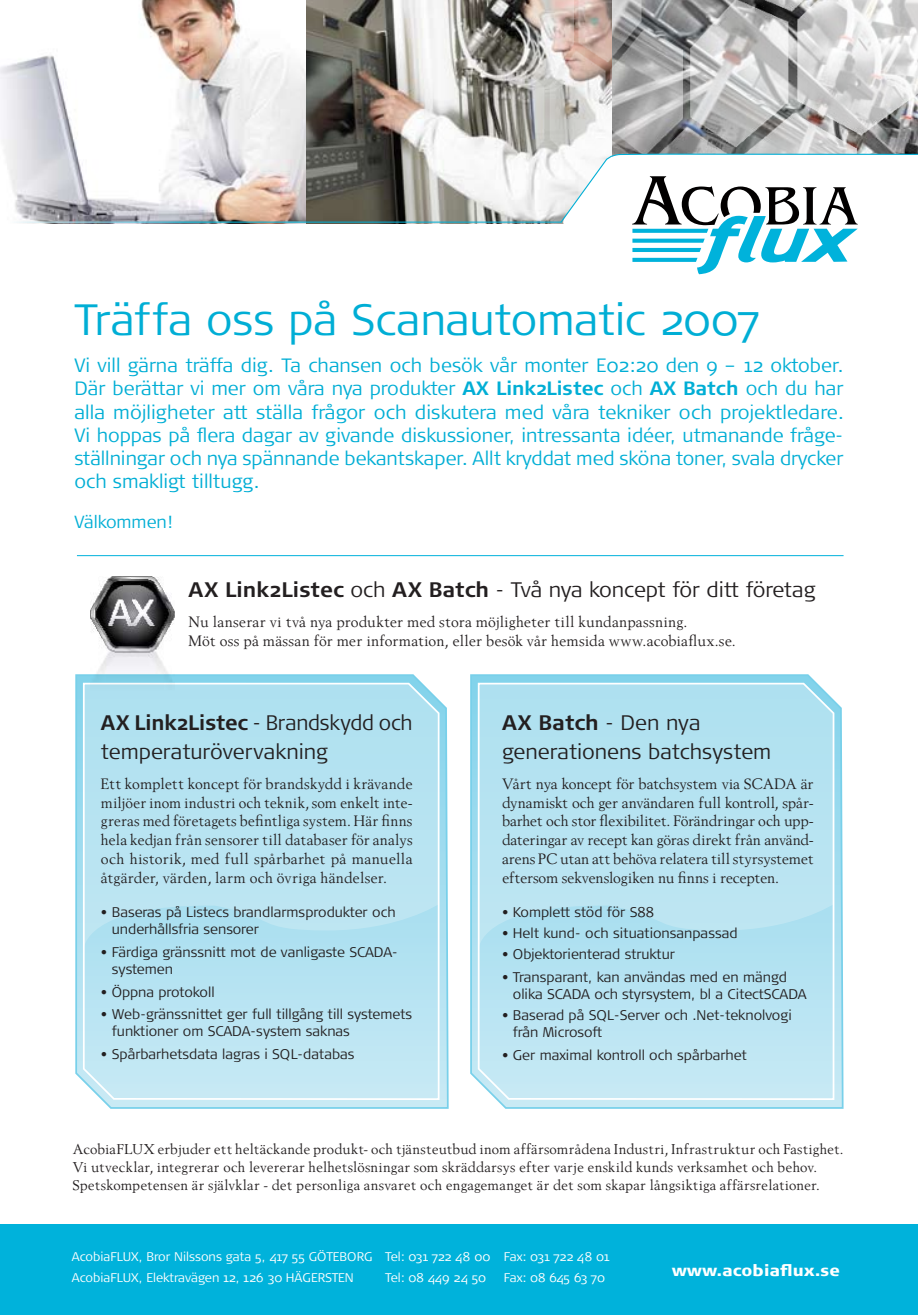
<style>
.page{position:relative;width:918px;height:1315px;background:#fff}
.page>*{position:absolute;margin:0;border:0;box-sizing:border-box;transform-origin:0 0}
.t1{font:300 43.75px "Signa Normal";letter-spacing:-.005em;color:#00aed5}
.t2{font:300 21px/29.4px "Signa Normal";letter-spacing:-.005em;color:#231f20}
.t3{font:300 19.25px/23.1px "Signa Normal";color:#00aed5;text-align:justify}
.t4{font:300 17.5px "Signa Normal";color:#00aed5}
.t5{font:15.75px/18.9px "Berling";letter-spacing:.005em;color:#231f20;text-align:justify}
.t6{font:900 15.75px "Signa Normal";letter-spacing:.01em;color:#fff}
.t7{font:14.88px/17.8px "Berling";letter-spacing:.01em;color:#231f20}
.t8{font:300 14px/16.8px "Signa Normal";color:#231f20}
.t9{font:300 12.6px/20.8px "Signa Normal";color:#fff}
.s1{font-weight:700}
</style>
<div class="page">
<svg style="left:470px;top:674px;width:374px;height:435px;background:#a8dff0"></svg>
<svg style="left:477px;top:682px;width:358px;height:419px;background:#b8e3f1"></svg>
<svg style="left:75px;top:674px;width:374px;height:435px;background:#aae0f0"></svg>
<svg style="left:82px;top:682px;width:358px;height:419px;background:#b8e3f1"></svg>
<div style="left:0;top:1224px;width:918px;height:91px;background:#00b2db"></div>
<img style="left:0;top:0;width:274px;height:222px">
<img style="left:274px;top:0;width:644px;height:275px">
<svg style="left:558px;top:153px;width:360px;height:121px"></svg>
<hr style="left:77px;top:555px;width:766px;height:1px;background:#00b2db">
<img style="left:91px;top:576px;width:84px;height:116px">
<h1 class="t1" style="left:74px;top:295px;width:686px">Träffa oss på Scanautomatic 2007</h1>
<p class="t3" style="left:74px;top:354px;width:771px">Vi vill gärna träffa dig. Ta chansen och besök vår monter E02:20 den 9 – 12 oktober.<br>Där berättar vi mer om våra nya produkter <span class="s1">AX Link2Listec</span> och <span class="s1">AX Batch</span> och du har alla möjligheter att ställa frågor och diskutera med våra tekniker och projektledare.<br>Vi hoppas på flera dagar av givande diskussioner, intressanta idéer, utmanande fråge&shy;ställningar och nya spännande bekantskaper. Allt kryddat med sköna toner, svala drycker och smakligt tilltugg.</p>
<p class="t4" style="left:74px;top:512px;width:99px">Välkommen!</p>
<h2 class="t2" style="left:189px;top:575px;width:628px"><span class="s1">AX Link2Listec</span> och <span class="s1">AX Batch</span> - Två nya koncept för ditt företag</h2>
<p class="t5" style="left:189px;top:612px;width:549px">Nu lanserar vi två nya produkter med stora möjligheter till kundanpassning.<br>Möt oss på mässan för mer information, eller besök vår hemsida www.acobiaflux.se.</p>
<h2 class="t2" style="left:101px;top:708px;width:313px"><span class="s1">AX Link2Listec</span> - Brandskydd och temperaturövervakning</h2>
<p class="t5" style="left:101px;top:774px;width:313px">Ett komplett koncept för brandskydd i krävande miljöer inom industri och teknik, som enkelt inte&shy;greras med företagets befintliga system. Här finns hela kedjan från sensorer till databaser för analys och historik, med full spårbarhet på manuella åtgärder, värden, larm och övriga händelser.</p>
<p class="t8" style="left:112px;top:904px;width:285px;text-indent:-11px">• Baseras på Listecs brandlarmsprodukter och underhållsfria sensorer</p>
<p class="t8" style="left:112px;top:944px;width:288px;text-indent:-11px">• Färdiga gränssnitt mot de vanligaste SCADA&shy;systemen</p>
<p class="t8" style="left:101px;top:983px;width:115px">• Öppna protokoll</p>
<p class="t8" style="left:112px;top:1006px;width:302px;text-indent:-11px">• Web-gränssnittet ger full tillgång till systemets funktioner om SCADA-system saknas</p>
<p class="t8" style="left:101px;top:1045px;width:255px">• Spårbarhetsdata lagras i SQL-databas</p>
<h2 class="t2" style="left:502px;top:708px;width:271px"><span class="s1">AX Batch</span> - Den nya generationens batchsystem</h2>
<p class="t5" style="left:502px;top:774px;width:313px">Vårt nya koncept för batchsystem via SCADA är dynamiskt och ger användaren full kontroll, spår&shy;barhet och stor flexibilitet. Förändringar och upp&shy;dateringar av recept kan göras direkt från använd&shy;arens PC utan att behöva relatera till styrsystemet eftersom sekvenslogiken nu finns i recepten.</p>
<p class="t8" style="left:502px;top:904px;width:154px">• Komplett stöd för S88</p>
<p class="t8" style="left:502px;top:925px;width:237px">• Helt kund- och situationsanpassad</p>
<p class="t8" style="left:502px;top:946px;width:174px">• Objektorienterad struktur</p>
<p class="t8" style="left:513px;top:969px;width:295px;text-indent:-11px">• - Transparant, kan användas med en mängd olika SCADA och styrsystem, bl a CitectSCADA</p>
<p class="t8" style="left:513px;top:1007px;width:280px;text-indent:-11px">• Baserad på SQL-Server och .Net-teknolvogi från Microsoft</p>
<p class="t8" style="left:502px;top:1046px;width:246px">• Ger maximal kontroll och spårbarhet</p>
<p class="t7" style="left:73px;top:1140px;width:772px">AcobiaFLUX erbjuder ett heltäckande produkt- och tjänsteutbud inom affärsområdena Industri, Infrastruktur och Fastighet.<br>Vi utvecklar, integrerar och levererar helhetslösningar som skräddarsys efter varje enskild kunds verksamhet och behov.<br>Spetskompetensen är självklar - det personliga ansvaret och engagemanget är det som skapar långsiktiga affärsrelationer.</p>
<p class="t9" style="left:72px;top:1246px;width:539px">AcobiaFLUX, Bror Nilssons gata 5, 417 55 GÖTEBORG Tel: 031 722 48 00 Fax: 031 722 48 01<br>AcobiaFLUX, Elektravägen 12, 126 30 HÄGERSTEN</p>
<p class="t9" style="left:385px;top:1267px;width:102px">Tel: 08 449 24 50</p>
<p class="t9" style="left:504px;top:1267px;width:103px">Fax: 08 645 63 70</p>
<p class="t6" style="left:672px;top:1260px;width:170px">www.acobiaflux.se</p>
</div>
